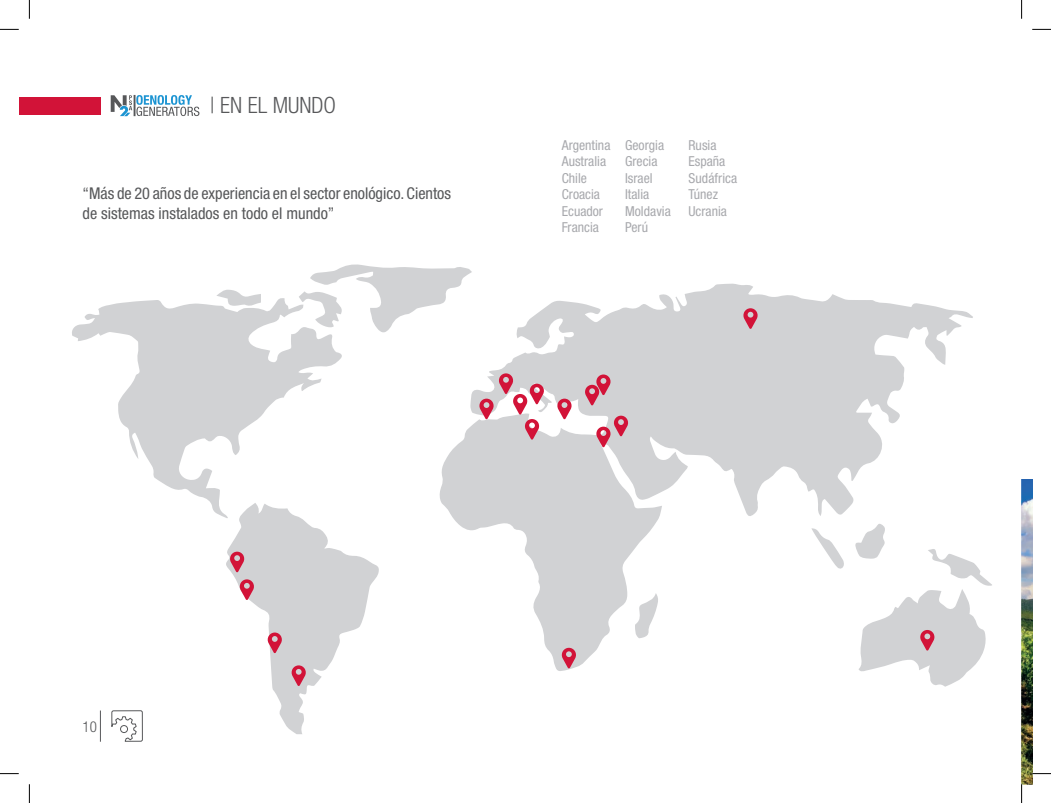
<style>
.page{position:relative;width:1051px;height:803px;background:#fff}
.page>*{position:absolute;margin:0;border:0;box-sizing:border-box;transform-origin:0 0}
.t1{font:300 condensed 22.5px "Helvetica Neue LT Std";color:#57585a}
.TESTO_CORRENTE{font:condensed 16.25px/19.5px "Helvetica Neue LT Std";color:#57585a}
.t2{font:300 condensed 15px "Helvetica Neue";color:#57585a}
.TESTO_CORRENTE-2{font:condensed 13.75px/16.5px "Helvetica Neue LT Std";color:#a8a9ad}
</style>
<div class="page">
<hr style="left:100px;top:710px;width:1px;height:32px;background:#57585a">
<svg style="left:111px;top:710px;width:32px;height:32px"></svg>
<svg style="left:111px;top:95px;width:88px;height:21px"></svg>
<div style="left:19px;top:97px;width:81px;height:17px;background:#d21338"></div>
<svg style="left:226px;top:518px;width:153px;height:216px"></svg>
<svg style="left:439px;top:284px;width:534px;height:387px"></svg>
<svg style="left:72px;top:298px;width:270px;height:220px"></svg>
<svg style="left:299px;top:264px;width:173px;height:70px"></svg>
<svg style="left:634px;top:593px;width:24px;height:45px"></svg>
<svg style="left:216px;top:289px;width:45px;height:18px"></svg>
<svg style="left:811px;top:528px;width:33px;height:42px"></svg>
<svg style="left:855px;top:523px;width:137px;height:164px"></svg>
<svg style="left:291px;top:665px;width:15px;height:21px"></svg>
<svg style="left:239px;top:579px;width:15px;height:21px"></svg>
<svg style="left:267px;top:632px;width:15px;height:21px"></svg>
<svg style="left:230px;top:552px;width:15px;height:20px"></svg>
<svg style="left:561px;top:648px;width:15px;height:20px"></svg>
<svg style="left:479px;top:373px;width:65px;height:67px"></svg>
<svg style="left:557px;top:399px;width:15px;height:20px"></svg>
<svg style="left:585px;top:374px;width:26px;height:31px"></svg>
<svg style="left:596px;top:416px;width:32px;height:31px"></svg>
<svg style="left:743px;top:308px;width:15px;height:21px"></svg>
<img style="left:1022px;top:479px;width:10px;height:305px">
<svg style="left:0;top:29px;width:19px;height:1px"></svg>
<svg style="left:1032px;top:29px;width:19px;height:1px"></svg>
<svg style="left:0;top:773px;width:19px;height:1px"></svg>
<svg style="left:1029px;top:773px;width:22px;height:5px"></svg>
<svg style="left:29px;top:0;width:1px;height:19px"></svg>
<svg style="left:29px;top:784px;width:1px;height:19px"></svg>
<svg style="left:1021px;top:0;width:1px;height:19px"></svg>
<svg style="left:1021px;top:784px;width:1px;height:19px"></svg>
<p class="t1" style="left:210px;top:92px;width:128px">| EN EL MUNDO</p>
<p class="TESTO_CORRENTE" style="left:83px;top:184px;width:370px">“Más de 20 años de experiencia en el sector enológico. Cientos de sistemas instalados en todo el mundo”</p>
<p class="TESTO_CORRENTE-2" style="left:562px;top:137px;width:50px">Argentina</p>
<p class="TESTO_CORRENTE-2" style="left:562px;top:153px;width:46px">Australia</p>
<p class="TESTO_CORRENTE-2" style="left:562px;top:170px;width:27px">Chile</p>
<p class="TESTO_CORRENTE-2" style="left:562px;top:186px;width:40px">Croacia</p>
<p class="TESTO_CORRENTE-2" style="left:562px;top:203px;width:43px">Ecuador</p>
<p class="TESTO_CORRENTE-2" style="left:562px;top:219px;width:39px">Francia</p>
<p class="TESTO_CORRENTE-2" style="left:625px;top:137px;width:40px">Georgia</p>
<p class="TESTO_CORRENTE-2" style="left:625px;top:153px;width:34px">Grecia</p>
<p class="TESTO_CORRENTE-2" style="left:625px;top:170px;width:29px">Israel</p>
<p class="TESTO_CORRENTE-2" style="left:625px;top:186px;width:26px">Italia</p>
<p class="TESTO_CORRENTE-2" style="left:625px;top:203px;width:47px">Moldavia</p>
<p class="TESTO_CORRENTE-2" style="left:625px;top:219px;width:24px">Perú</p>
<p class="TESTO_CORRENTE-2" style="left:688px;top:137px;width:30px">Rusia</p>
<p class="TESTO_CORRENTE-2" style="left:688px;top:153px;width:38px">España</p>
<p class="TESTO_CORRENTE-2" style="left:688px;top:170px;width:50px">Sudáfrica<br>Túnez</p>
<p class="TESTO_CORRENTE-2" style="left:688px;top:203px;width:40px">Ucrania</p>
<p class="t2" style="left:83px;top:718px;width:16px">10</p>
</div>
